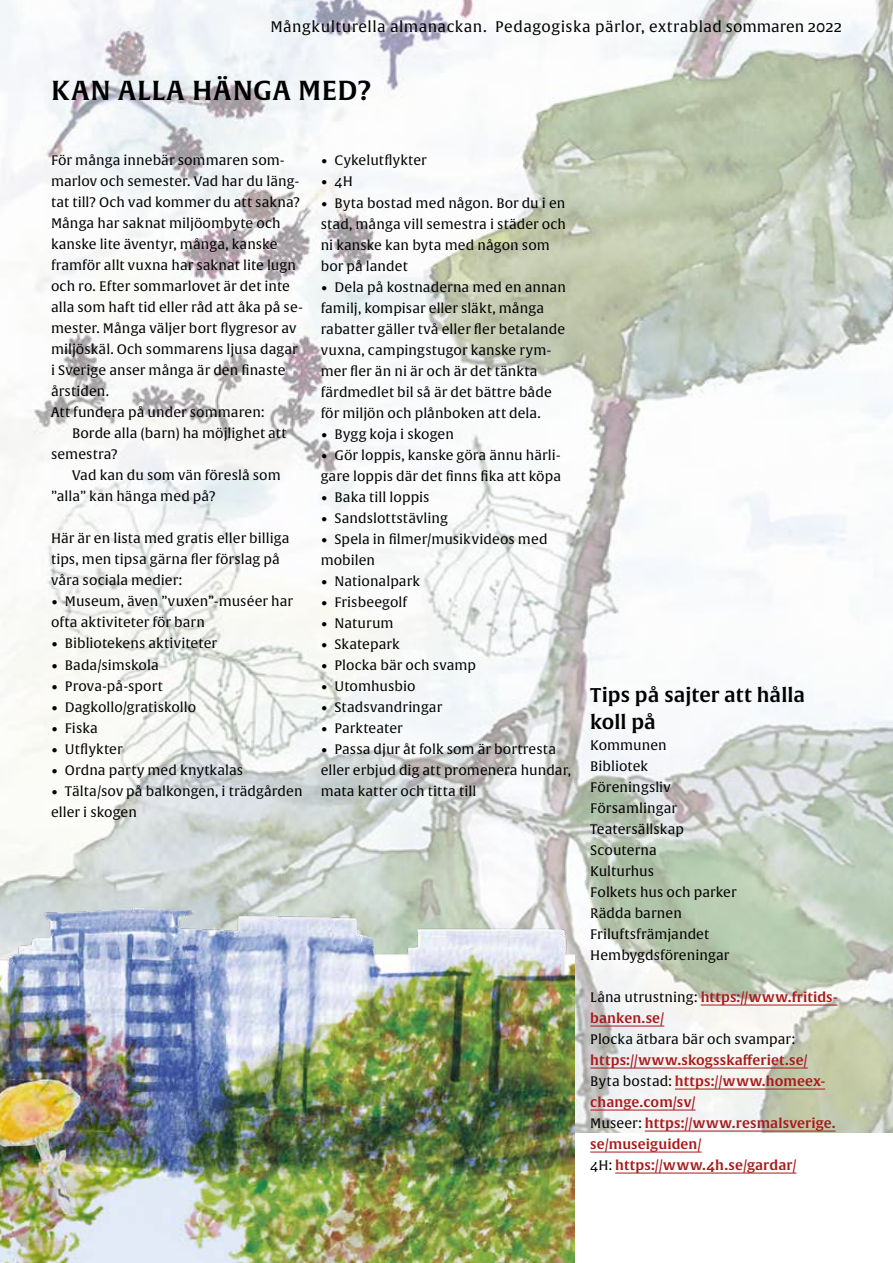
<style>
.page{position:relative;width:893px;height:1263px;background:#fff}
.page>*{position:absolute;margin:0;border:0;box-sizing:border-box;transform-origin:0 0}
.t1{font:27px "Alverata Sb";letter-spacing:.035em;color:#000}
.t2{font:19.5px/27px "Alverata Sb";color:#000}
.t3{font:15px "Alverata";letter-spacing:.025em;color:#000}
.t4{font:13.5px/21px "Alverata";letter-spacing:.005em;color:#000}
.t5{font:13.5px/21px "Alverata Sb";letter-spacing:.01em;color:#a8191a}
.s1{font-family:"Alverata";color:#000}
</style>
<div class="page">
<img style="left:0;top:0;width:893px;height:1132px">
<hr style="left:701px;top:1005px;width:136px;height:1px;background:#a8191a">
<hr style="left:590px;top:1026px;width:74px;height:1px;background:#a8191a">
<hr style="left:590px;top:1068px;width:218px;height:1px;background:#a8191a">
<hr style="left:675px;top:1089px;width:150px;height:1px;background:#a8191a">
<hr style="left:590px;top:1110px;width:105px;height:1px;background:#a8191a">
<hr style="left:645px;top:1131px;width:191px;height:1px;background:#a8191a">
<hr style="left:590px;top:1152px;width:112px;height:1px;background:#a8191a">
<hr style="left:615px;top:1173px;width:181px;height:1px;background:#a8191a">
<img style="left:0;top:896px;width:575px;height:367px">
<p class="t3" style="left:270px;top:18px;width:573px">Mångkulturella almanackan. Pedagogiska pärlor, extrablad sommaren 2022</p>
<h1 class="t1" style="left:51px;top:74px;width:322px">KAN ALLA HÄNGA MED?</h1>
<p class="t4" style="left:51px;top:150px;width:253px">För många innebär sommaren som&shy;marlov och semester. Vad har du läng&shy;tat till? Och vad kommer du att sakna?<br>Många har saknat miljöombyte och kanske lite äventyr, många, kanske framför allt vuxna har saknat lite lugn och ro. Efter sommarlovet är det inte alla som haft tid eller råd att åka på se&shy;mester. Många väljer bort flygresor av miljöskäl. Och sommarens ljusa dagar i Sverige anser många är den finaste årstiden.<br>Att fundera på under sommaren:</p>
<p class="t4" style="left:51px;top:423px;width:237px;text-indent:21px">Borde alla (barn) ha möjlighet att semestra?</p>
<p class="t4" style="left:51px;top:465px;width:231px;text-indent:21px">Vad kan du som vän föreslå som ”alla” kan hänga med på?</p>
<p class="t4" style="left:51px;top:528px;width:240px">Här är en lista med gratis eller billiga tips, men tipsa gärna fler förslag på våra sociala medier:</p>
<p class="t4" style="left:51px;top:592px;width:243px">• Museum, även ”vuxen”-muséer har ofta aktiviteter för barn</p>
<p class="t4" style="left:51px;top:634px;width:168px">• Bibliotekens aktiviteter</p>
<p class="t4" style="left:51px;top:655px;width:109px">• Bada/simskola</p>
<p class="t4" style="left:51px;top:676px;width:113px">• Prova-på-sport</p>
<p class="t4" style="left:51px;top:697px;width:147px">• Dagkollo/gratiskollo</p>
<p class="t4" style="left:51px;top:718px;width:48px">• Fiska</p>
<p class="t4" style="left:51px;top:739px;width:73px">• Utflykter</p>
<p class="t4" style="left:51px;top:760px;width:194px">• Ordna party med knytkalas</p>
<p class="t4" style="left:51px;top:781px;width:253px">• Tälta/sov på balkongen, i trädgården eller i skogen</p>
<p class="t4" style="left:321px;top:151px;width:108px">• Cykelutflykter</p>
<p class="t4" style="left:321px;top:172px;width:34px">• 4H</p>
<p class="t4" style="left:321px;top:193px;width:247px">• Byta bostad med någon. Bor du i en stad, många vill semestra i städer och ni kanske kan byta med någon som bor på landet</p>
<p class="t4" style="left:321px;top:277px;width:247px">• Dela på kostnaderna med en annan familj, kompisar eller släkt, många rabatter gäller två eller fler betalande vuxna, campingstugor kanske rym&shy;mer fler än ni är och är det tänkta färdmedlet bil så är det bättre både för miljön och plånboken att dela.</p>
<p class="t4" style="left:321px;top:424px;width:135px">• Bygg koja i skogen</p>
<p class="t4" style="left:321px;top:445px;width:242px">• Gör loppis, kanske göra ännu härli&shy;gare loppis där det finns fika att köpa</p>
<p class="t4" style="left:321px;top:487px;width:110px">• Baka till loppis</p>
<p class="t4" style="left:321px;top:508px;width:129px">• Sandslottstävling</p>
<p class="t4" style="left:321px;top:529px;width:228px">• Spela in filmer/musikvideos med mobilen</p>
<p class="t4" style="left:321px;top:571px;width:101px">• Nationalpark</p>
<p class="t4" style="left:321px;top:592px;width:88px">• Frisbeegolf</p>
<p class="t4" style="left:321px;top:613px;width:74px">• Naturum</p>
<p class="t4" style="left:321px;top:634px;width:81px">• Skatepark</p>
<p class="t4" style="left:321px;top:655px;width:157px">• Plocka bär och svamp</p>
<p class="t4" style="left:321px;top:676px;width:96px">• Utomhusbio</p>
<p class="t4" style="left:321px;top:697px;width:123px">• Stadsvandringar</p>
<p class="t4" style="left:321px;top:718px;width:84px">• Parkteater</p>
<p class="t4" style="left:321px;top:739px;width:252px">• Passa djur åt folk som är bortresta eller erbjud dig att promenera hundar, mata katter och titta till</p>
<h2 class="t2" style="left:590px;top:682px;width:216px">Tips på sajter att hålla koll på</h2>
<p class="t4" style="left:590px;top:735px;width:148px">Kommunen<br>Bibliotek<br>Föreningsliv<br>Församlingar<br>Teatersällskap<br>Scouterna<br>Kulturhus<br>Folkets hus och parker<br>Rädda barnen<br>Friluftsfrämjandet<br>Hembygdsföreningar</p>
<p class="t5" style="left:590px;top:987px;width:249px"><span class="s1">Låna utrustning:</span> https://www.fritids&shy;banken.se/</p>
<p class="t4" style="left:590px;top:1029px;width:206px">Plocka ätbara bär och svampar:</p>
<p class="t5" style="left:590px;top:1050px;width:247px">https://www.skogsskafferiet.se/<br><span class="s1">Byta bostad:</span> https://www.homeex&shy;change.com/sv/<br><span class="s1">Museer:</span> https://www.resmalsverige. se/museiguiden/<br><span class="s1">4H:</span> https://www.4h.se/gardar/</p>
</div>
